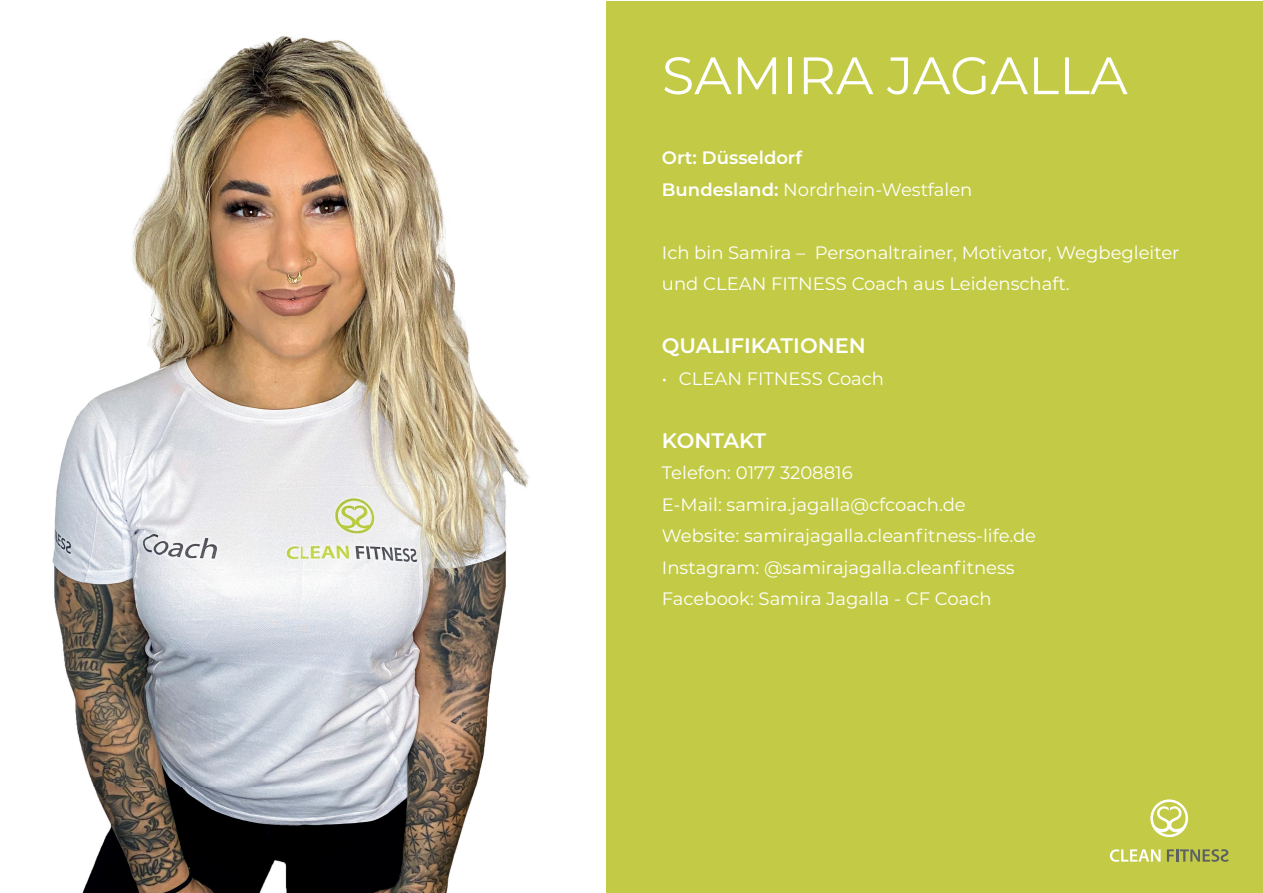
<style>
.page{position:relative;width:1263px;height:893px;background:#fff}
.page>*{position:absolute;margin:0;border:0;box-sizing:border-box;transform-origin:0 0}
.t1{font:52.5px "Montserrat";color:#fff}
.t2{font:600 21px "Montserrat";color:#fff}
.t3{font:18px/31.5px "Montserrat";color:#fff}
.t4{font:600 18px/31.5px "Montserrat";color:#fff}
.s1{font-weight:400}
</style>
<div class="page">
<img style="left:52px;top:36px;width:477px;height:857px">
<div style="left:606px;top:1px;width:656px;height:891px;background:#c3cb46"></div>
<svg style="left:1110px;top:849px;width:50px;height:13px"></svg>
<svg style="left:1167px;top:849px;width:61px;height:13px"></svg>
<svg style="left:1150px;top:799px;width:38px;height:38px"></svg>
<h1 class="t1" style="left:662px;top:39px;width:467px">SAMIRA JAGALLA</h1>
<p class="t4" style="left:662px;top:141px;width:312px">Ort: Düsseldorf<br>Bundesland: <span class="s1">Nordrhein-Westfalen</span></p>
<p class="t3" style="left:662px;top:236px;width:519px">Ich bin Samira – Personaltrainer, Motivator, Wegbegleiter und CLEAN FITNESS Coach aus Leidenschaft.</p>
<p class="t2" style="left:662px;top:331px;width:205px">QUALIFIKATIONEN</p>
<p class="t3" style="left:662px;top:362px;width:224px">• CLEAN FITNESS Coach</p>
<p class="t2" style="left:662px;top:425px;width:106px">KONTAKT</p>
<p class="t3" style="left:662px;top:456px;width:376px">Telefon: 0177 3208816<br>E-Mail: samira.jagalla@cfcoach.de Website: samirajagalla.cleanfitness-life.de Instagram: @samirajagalla.cleanfitness Facebook: Samira Jagalla - CF Coach</p>
</div>
